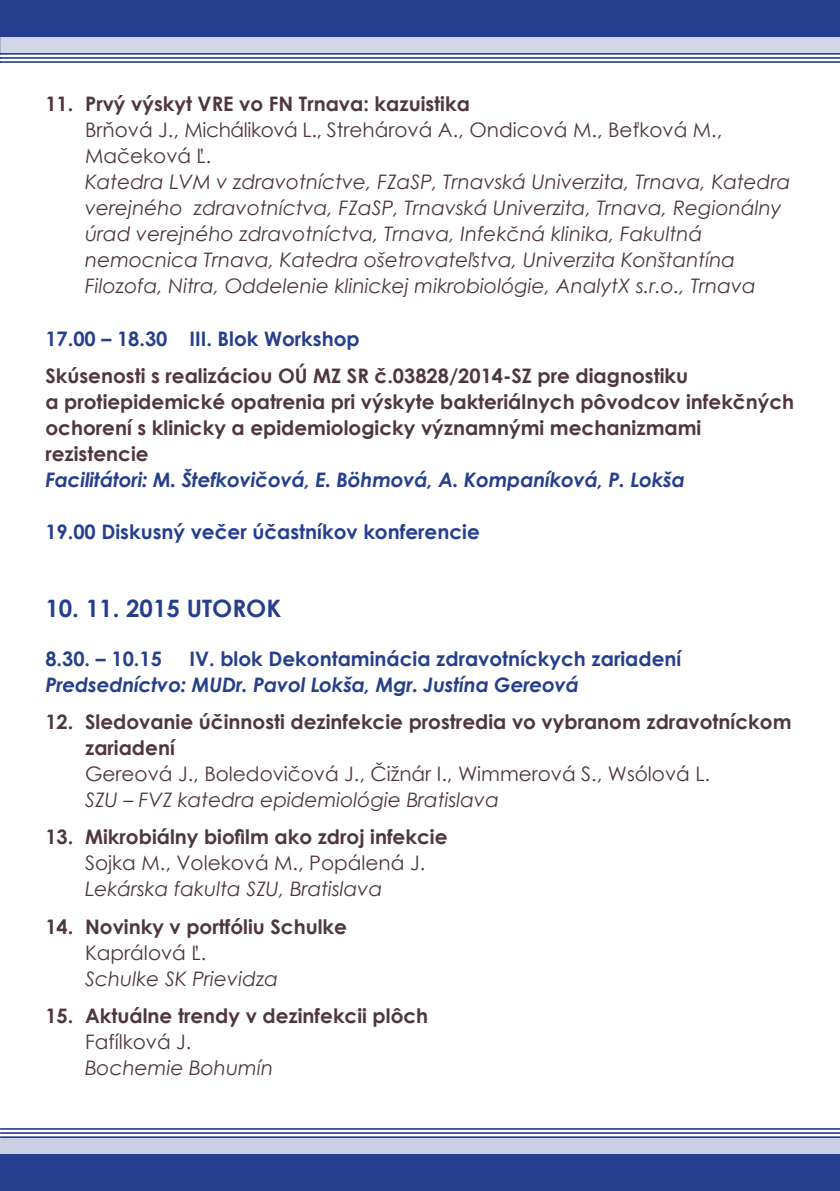
<style>
.page{position:relative;width:840px;height:1191px;background:#fff}
.page>*{position:absolute;margin:0;border:0;box-sizing:border-box;transform-origin:0 0}
.t1{font:700 24px "Century Gothic";color:#253f8e}
.t2{font:italic 20px/26px "Century Gothic";color:#4f3641}
.t3{font:700 20px/26px "Century Gothic";color:#4f3641}
.t4{font:20px/26px "Century Gothic";color:#4f3641}
.t5{font:700 20px "Century Gothic";color:#253f8e}
.t6{font:italic 700 20px "Century Gothic";letter-spacing:-.01em;color:#253f8e}
</style>
<div class="page">
<div style="left:0;top:36px;width:839px;height:17px;background:#d3d6e7"></div>
<div style="left:0;top:1138px;width:839px;height:31px;background:#c9cfe3"></div>
<div style="left:0;top:0;width:839px;height:36px;background:#253f8e"></div>
<div style="left:0;top:1154px;width:839px;height:37px;background:#253f8e"></div>
<hr style="left:0;top:53px;width:839px;height:2px;background:#253f8e">
<hr style="left:0;top:57px;width:839px;height:2px;background:#253f8e">
<hr style="left:0;top:61px;width:839px;height:2px;background:#253f8e">
<hr style="left:0;top:1136px;width:839px;height:2px;background:#253f8e">
<hr style="left:0;top:1132px;width:839px;height:1px;background:#253f8e">
<hr style="left:0;top:1128px;width:839px;height:1px;background:#253f8e">
<p class="t3" style="left:45px;top:90px;width:426px">11. Prvý výskyt VRE vo FN Trnava: kazuistika</p>
<p class="t4" style="left:85px;top:117px;width:638px">Brňová J., Micháliková L., Strehárová A., Ondicová M., Beťková M.,<br>Mačeková Ľ.</p>
<p class="t2" style="left:85px;top:169px;width:706px">Katedra LVM v zdravotníctve, FZaSP, Trnavská Univerzita, Trnava, Katedra verejného zdravotníctva, FZaSP, Trnavská Univerzita, Trnava, Regionálny úrad verejného zdravotníctva, Trnava, Infekčná klinika, Fakultná nemocnica Trnava, Katedra ošetrovateľstva, Univerzita Konštantína Filozofa, Nitra, Oddelenie klinickej mikrobiológie, AnalytX s.r.o., Trnava</p>
<p class="t5" style="left:45px;top:323px;width:315px">17.00 – 18.30 III. Blok Workshop</p>
<p class="t3" style="left:45px;top:362px;width:749px">Skúsenosti s realizáciou OÚ MZ SR č.03828/2014-SZ pre diagnostiku<br>a protiepidemické opatrenia pri výskyte bakteriálnych pôvodcov infekčných ochorení s klinicky a epidemiologicky významnými mechanizmami rezistencie</p>
<p class="t6" style="left:45px;top:464px;width:640px">Facilitátori: M. Štefkovičová, E. Böhmová, A. Kompaníková, P. Lokša</p>
<p class="t5" style="left:45px;top:516px;width:435px">19.00 Diskusný večer účastníkov konferencie</p>
<p class="t1" style="left:45px;top:590px;width:237px">10. 11. 2015 UTOROK</p>
<p class="t5" style="left:45px;top:643px;width:118px">8.30. – 10.15</p>
<p class="t5" style="left:189px;top:643px;width:493px">IV. blok Dekontaminácia zdravotníckych zariadení</p>
<p class="t6" style="left:45px;top:669px;width:534px">Predsedníctvo: MUDr. Pavol Lokša, Mgr. Justína Gereová</p>
<p class="t3" style="left:85px;top:708px;width:707px;text-indent:-40px">12. Sledovanie účinnosti dezinfekcie prostredia vo vybranom zdravotníckom zariadení</p>
<p class="t4" style="left:85px;top:760px;width:626px">Gereová J., Boledovičová J., Čižnár I., Wimmerová S., Wsólová L.</p>
<p class="t2" style="left:85px;top:786px;width:415px">SZU – FVZ katedra epidemiológie Bratislava</p>
<p class="t3" style="left:45px;top:823px;width:403px">13. Mikrobiálny biofilm ako zdroj infekcie</p>
<p class="t4" style="left:85px;top:850px;width:341px">Sojka M., Voleková M., Popálená J.</p>
<p class="t2" style="left:85px;top:876px;width:298px">Lekárska fakulta SZU, Bratislava</p>
<p class="t3" style="left:45px;top:912px;width:303px">14. Novinky v portfóliu Schulke</p>
<p class="t4" style="left:85px;top:939px;width:122px">Kaprálová Ľ.</p>
<p class="t2" style="left:85px;top:965px;width:194px">Schulke SK Prievidza</p>
<p class="t3" style="left:45px;top:1002px;width:384px">15. Aktuálne trendy v dezinfekcii plôch</p>
<p class="t4" style="left:85px;top:1028px;width:108px">Fafílková J.</p>
<p class="t2" style="left:85px;top:1054px;width:189px">Bochemie Bohumín</p>
</div>
